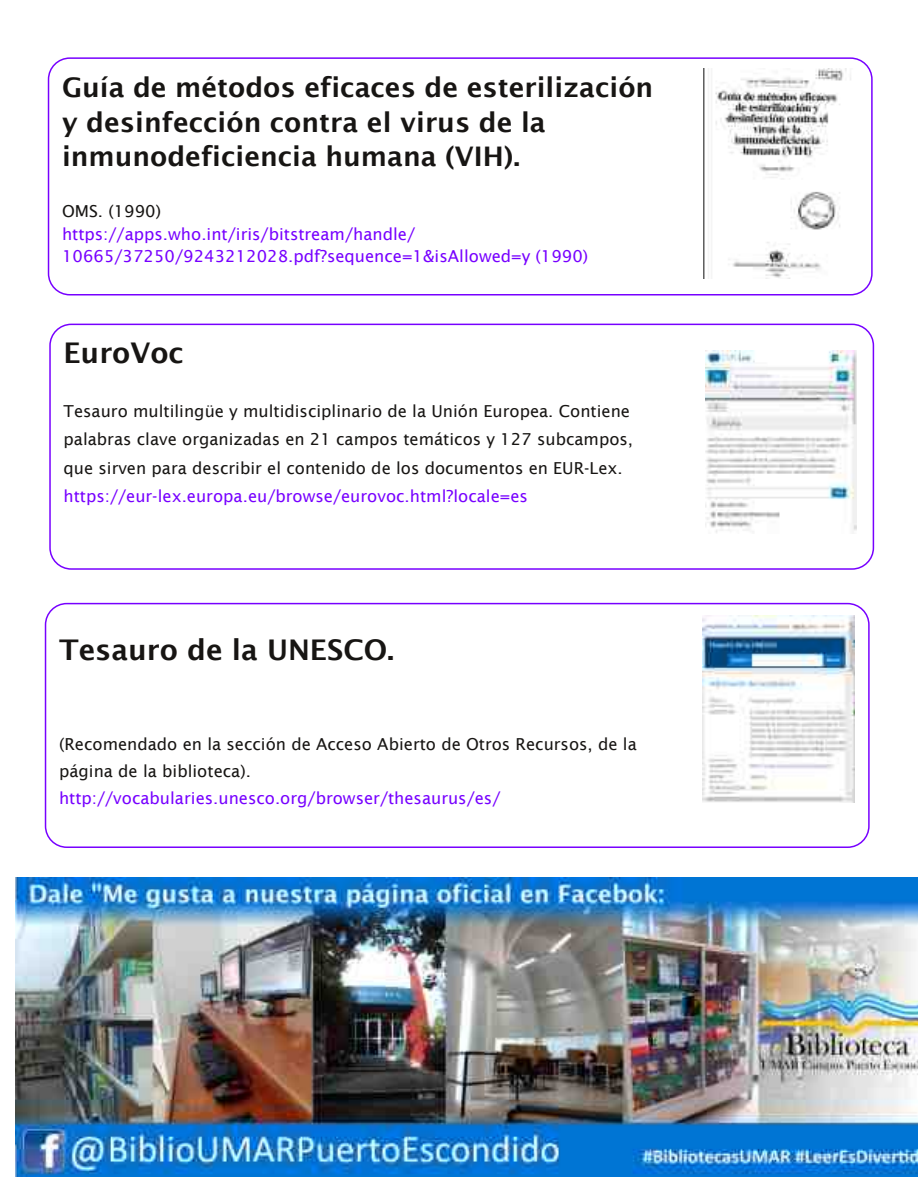
<style>
.page{position:relative;width:918px;height:1188px;background:#fff}
.page>*{position:absolute;margin:0;border:0;box-sizing:border-box;transform-origin:0 0}
.t1{font:600 28.5px "Lucida Sans";color:#171513}
.t2{font:600 27px/34.5px "Lucida Sans";color:#171513}
.t3{font:16.5px/28.5px "Lucida Sans";color:#171513}
.t4{font:16.5px/22.5px "Lucida Sans";color:#70f}
</style>
<div class="page">
<div style="left:48px;top:57px;width:825px;height:239px;border:2px solid #70f;border-radius:21px"></div>
<img style="left:704px;top:68px;width:147px;height:210px">
<div style="left:49px;top:324px;width:825px;height:246px;border:2px solid #70f;border-radius:21px"></div>
<div style="left:45px;top:603px;width:825px;height:245px;border:2px solid #70f;border-radius:21px"></div>
<img style="left:705px;top:350px;width:151px;height:183px">
<img style="left:703px;top:616px;width:151px;height:186px">
<img style="left:15px;top:878px;width:903px;height:299px">
<h2 class="t2" style="left:62px;top:70px;width:593px">Guía de métodos eficaces de esterilización y desinfección contra el virus de la inmunodeficiencia humana (VIH).</h2>
<p class="t3" style="left:62px;top:197px;width:101px">OMS. (1990)</p>
<p class="t4" style="left:62px;top:222px;width:528px">https://apps.who.int/iris/bitstream/handle/<br>10665/37250/9243212028.pdf?sequence=1&amp;isAllowed=y (1990)</p>
<h1 class="t1" style="left:64px;top:335px;width:122px">EuroVoc</h1>
<p class="t3" style="left:64px;top:396px;width:571px">Tesauro multilingüe y multidisciplinario de la Unión Europea. Contiene palabras clave organizadas en 21 campos temáticos y 127 subcampos, que sirven para describir el contenido de los documentos en EUR-Lex.</p>
<p class="t4" style="left:64px;top:485px;width:466px">https://eur-lex.europa.eu/browse/eurovoc.html?locale=es</p>
<h1 class="t1" style="left:59px;top:632px;width:337px">Tesauro de la UNESCO.</h1>
<p class="t3" style="left:59px;top:730px;width:579px;line-height:27px">(Recomendado en la sección de Acceso Abierto de Otros Recursos, de la página de la biblioteca).</p>
<p class="t4" style="left:59px;top:786px;width:443px">http://vocabularies.unesco.org/browser/thesaurus/es/</p>
</div>
